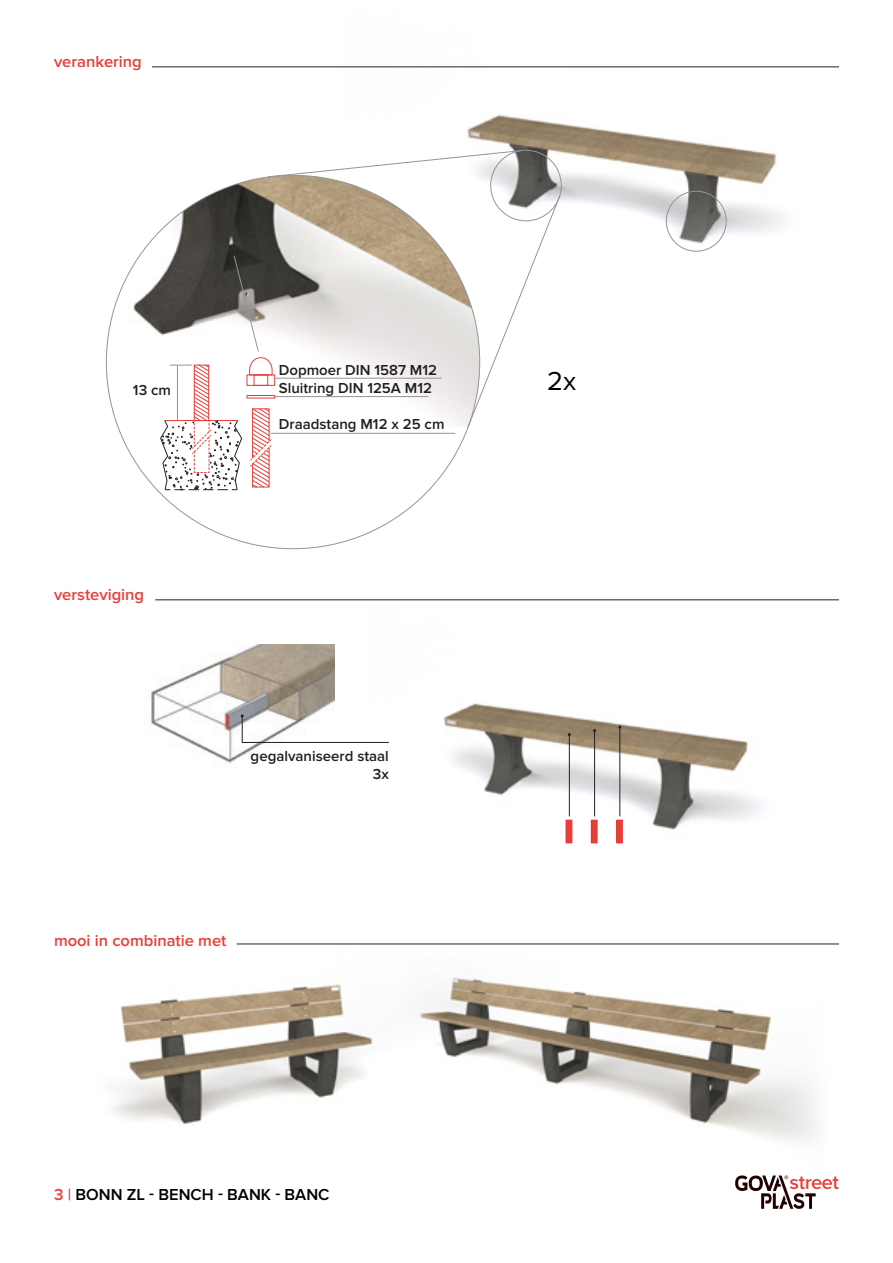
<style>
.page{position:relative;width:893px;height:1263px;background:#fff}
.page>*{position:absolute;margin:0;border:0;box-sizing:border-box;transform-origin:0 0}
.t1{font:27px "Proxima Nova";color:#000}
.t2{font:600 16.5px "Proxima Nova";color:#e83e39}
.t3{font:600 16.5px "Proxima Nova";color:#000}
.t4{font:600 15px/18px "Proxima Nova";color:#231f20;text-align:right}
.s1{color:#e83e39}
</style>
<div class="page">
<svg style="left:735px;top:1175px;width:104px;height:34px"></svg>
<img style="left:342px;top:66px;width:497px;height:184px">
<img style="left:106px;top:176px;width:374px;height:251px">
<img style="left:443px;top:703px;width:318px;height:141px">
<img style="left:151px;top:644px;width:183px;height:119px">
<img style="left:477px;top:979px;width:341px;height:162px">
<img style="left:113px;top:943px;width:364px;height:182px">
<div style="left:566px;top:820px;width:6px;height:23px;background:#e83e39"></div>
<div style="left:591px;top:820px;width:6px;height:23px;background:#e83e39"></div>
<div style="left:617px;top:820px;width:5px;height:23px;background:#e83e39"></div>
<div style="left:616px;top:820px;width:6px;height:23px;border:1px solid #e73a38"></div>
<div style="left:247px;top:395px;width:28px;height:3px;border:1px solid #e83e39"></div>
<div style="left:247px;top:374px;width:28px;height:12px;border:1px solid #e83e39"></div>
<svg style="left:267px;top:150px;width:255px;height:28px"></svg>
<svg style="left:467px;top:195px;width:94px;height:233px"></svg>
<div style="left:490px;top:150px;width:72px;height:71px;border:1px solid #939598;border-radius:50%"></div>
<div style="left:666px;top:191px;width:61px;height:61px;border:1px solid #939598;border-radius:50%"></div>
<svg style="left:241px;top:714px;width:148px;height:29px"></svg>
<hr style="left:569px;top:734px;width:1px;height:82px;background:#231f20">
<hr style="left:594px;top:731px;width:1px;height:85px;background:#231f20">
<hr style="left:619px;top:727px;width:1px;height:89px;background:#231f20">
<svg style="left:160px;top:255px;width:113px;height:235px"></svg>
<hr style="left:275px;top:378px;width:166px;height:1px;background:#939598">
<hr style="left:275px;top:396px;width:153px;height:1px;background:#939598">
<hr style="left:271px;top:433px;width:184px;height:1px;background:#939598">
<hr style="left:152px;top:67px;width:687px;height:1px;background:#231f20">
<hr style="left:155px;top:600px;width:684px;height:1px;background:#231f20">
<hr style="left:237px;top:944px;width:602px;height:1px;background:#231f20">
<p class="t2" style="left:54px;top:52px;width:89px">verankering</p>
<p class="t4" style="left:133px;top:381px;width:40px">13 cm</p>
<p class="t4" style="left:279px;top:361px;width:160px">Dopmoer DIN 1587 M12</p>
<p class="t4" style="left:279px;top:379px;width:155px">Sluitring DIN 125A M12</p>
<p class="t4" style="left:279px;top:415px;width:167px">Draadstang M12 x 25 cm</p>
<p class="t2" style="left:54px;top:585px;width:92px">versteviging</p>
<p class="t4" style="left:251px;top:747px;width:140px">gegalvaniseerd staal<br>3x</p>
<p class="t2" style="left:54px;top:931px;width:174px">mooi in combinatie met</p>
<p class="t3" style="left:54px;top:1184px;width:277px"><span class="s1">3 |</span> BONN ZL - BENCH - BANK - BANC</p>
<p class="t1" style="left:547px;top:365px;width:30px">2x</p>
</div>
